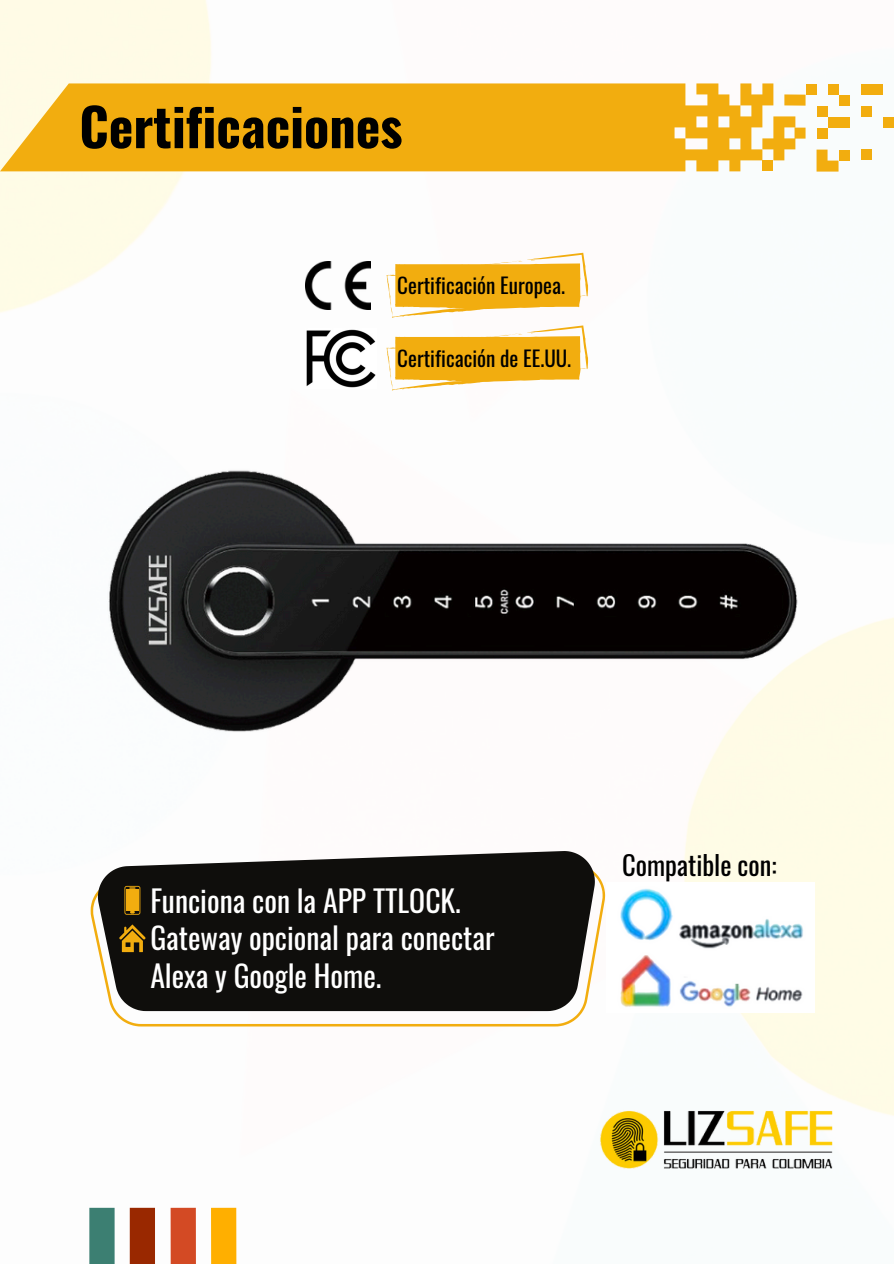
<style>
.page{position:relative;width:894px;height:1264px;background:#fff}
.page>*{position:absolute;margin:0;border:0;box-sizing:border-box;transform-origin:0 0}
.t1{font:700 52.2px "Oswald";color:#000}
.t2{font:29.7px/37.5px "Oswald";color:#fff}
.t3{font:26.55px "Oswald";color:#000}
.t4{font:21.15px "Oswald";color:#000}
</style>
<div class="page">
<img style="left:0;top:0;width:893px;height:1116px">
<svg style="left:0;top:83px;width:773px;height:88px;background:#f2b322"></svg>
<div style="left:762px;top:160px;width:11px;height:11px;background:#f2ad0f"></div>
<div style="left:784px;top:94px;width:21px;height:12px;background:#f2ad0f"></div>
<svg style="left:816px;top:150px;width:22px;height:21px"></svg>
<div style="left:805px;top:84px;width:11px;height:11px;background:#f2ad0f"></div>
<div style="left:827px;top:84px;width:11px;height:11px;background:#f2ad0f"></div>
<div style="left:860px;top:84px;width:22px;height:11px;background:#f2ad0f"></div>
<div style="left:860px;top:106px;width:11px;height:11px;background:#f2ad0f"></div>
<div style="left:827px;top:117px;width:22px;height:11px;background:#f2ad0f"></div>
<div style="left:860px;top:149px;width:11px;height:11px;background:#f2ad0f"></div>
<svg style="left:762px;top:116px;width:43px;height:44px"></svg>
<div style="left:816px;top:128px;width:11px;height:11px;background:#f2ad0f"></div>
<div style="left:816px;top:106px;width:11px;height:11px;background:#f2ad0f"></div>
<div style="left:882px;top:117px;width:11px;height:11px;background:#f2ad0f"></div>
<div style="left:838px;top:95px;width:11px;height:11px;background:#f2ad0f"></div>
<div style="left:838px;top:150px;width:11px;height:11px;background:#f2ad0f"></div>
<svg style="left:89px;top:1207px;width:148px;height:56px"></svg>
<img style="left:592px;top:1101px;width:249px;height:68px">
<img style="left:305px;top:262px;width:65px;height:47px">
<img style="left:305px;top:329px;width:71px;height:59px">
<svg style="left:386px;top:253px;width:202px;height:65px"></svg>
<svg style="left:386px;top:325px;width:202px;height:65px"></svg>
<img style="left:606px;top:882px;width:208px;height:130px">
<svg style="left:91px;top:863px;width:514px;height:163px"></svg>
<svg style="left:98px;top:851px;width:496px;height:160px;background:#232220"></svg>
<svg style="left:124px;top:885px;width:16px;height:29px"></svg>
<svg style="left:119px;top:924px;width:26px;height:28px"></svg>
<img style="left:89px;top:466px;width:715px;height:275px">
<p class="t1" style="left:79px;top:86px;width:324px">Certificaciones</p>
<h1 class="t4" style="left:397px;top:269px;width:169px">Certificación Europea.</h1>
<p class="t4" style="left:397px;top:342px;width:175px">Certificación de EE.UU.</p>
<p class="t2" style="left:150px;top:880px;width:345px">Funciona con la APP TTLOCK.<br>Gateway opcional para conectar<br>Alexa y Google Home.</p>
<p class="t3" style="left:622px;top:844px;width:156px">Compatible con:</p>
</div>
